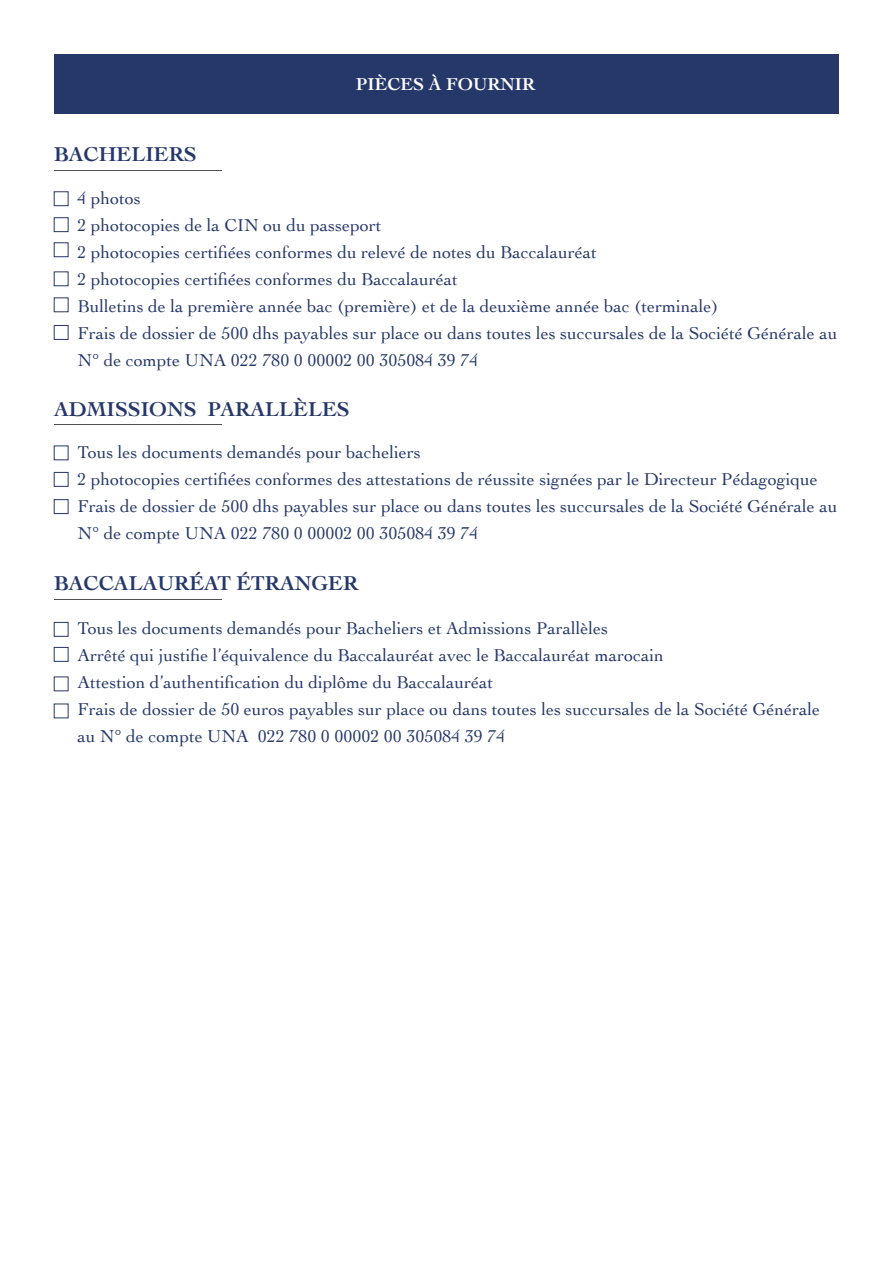
<style>
.page{position:relative;width:893px;height:1263px;background:#fff}
.page>*{position:absolute;margin:0;border:0;box-sizing:border-box;transform-origin:0 0}
.t1{font:700 21px "Cochin";color:#263869}
.t2{font:18px/27px "Cochin";color:#263869}
.t3{font:700 18px "Cochin";color:#fff}
</style>
<div class="page">
<div style="left:54px;top:54px;width:785px;height:60px;background:#263869"></div>
<div style="left:54px;top:192px;width:14px;height:14px;border:1px solid #263869"></div>
<div style="left:54px;top:217px;width:14px;height:15px;border:1px solid #263869"></div>
<div style="left:54px;top:243px;width:14px;height:14px;border:1px solid #263869"></div>
<div style="left:54px;top:325px;width:14px;height:15px;border:1px solid #263869"></div>
<div style="left:54px;top:472px;width:14px;height:14px;border:1px solid #263869"></div>
<div style="left:54px;top:499px;width:14px;height:15px;border:1px solid #263869"></div>
<div style="left:54px;top:622px;width:14px;height:14px;border:1px solid #263869"></div>
<div style="left:54px;top:647px;width:14px;height:14px;border:1px solid #263869"></div>
<hr style="left:54px;top:170px;width:167px;height:1px;background:#514f52">
<hr style="left:54px;top:424px;width:167px;height:1px;background:#514f52">
<hr style="left:54px;top:599px;width:167px;height:1px;background:#514f52">
<p class="t3" style="left:356px;top:72px;width:181px">PIÈCES À FOURNIR</p>
<p class="t1" style="left:54px;top:140px;width:144px">BACHELIERS</p>
<p class="t2" style="left:77px;top:184px;width:761px">4 photos<br>2 photocopies de la CIN ou du passeport<br>2 photocopies certifiées conformes du relevé de notes du Baccalauréat<br>2 photocopies certifiées conformes du Baccalauréat<br>Bulletins de la première année bac (première) et de la deuxième année bac (terminale)<br>Frais de dossier de 500 dhs payables sur place ou dans toutes les succursales de la Société Générale au N° de compte UNA 022 780 0 00002 00 305084 39 74</p>
<p class="t1" style="left:54px;top:395px;width:297px">ADMISSIONS PARALLÈLES</p>
<p class="t2" style="left:77px;top:438px;width:761px">Tous les documents demandés pour bacheliers<br>2 photocopies certifiées conformes des attestations de réussite signées par le Directeur Pédagogique Frais de dossier de 500 dhs payables sur place ou dans toutes les succursales de la Société Générale au N° de compte UNA 022 780 0 00002 00 305084 39 74</p>
<p class="t1" style="left:54px;top:569px;width:306px">BACCALAURÉAT ÉTRANGER</p>
<p class="t2" style="left:77px;top:614px;width:744px">Tous les documents demandés pour Bacheliers et Admissions Parallèles<br>Arrêté qui justifie l’équivalence du Baccalauréat avec le Baccalauréat marocain<br>Attestion d’authentification du diplôme du Baccalauréat<br>Frais de dossier de 50 euros payables sur place ou dans toutes les succursales de la Société Générale au N° de compte UNA 022 780 0 00002 00 305084 39 74</p>
</div>
